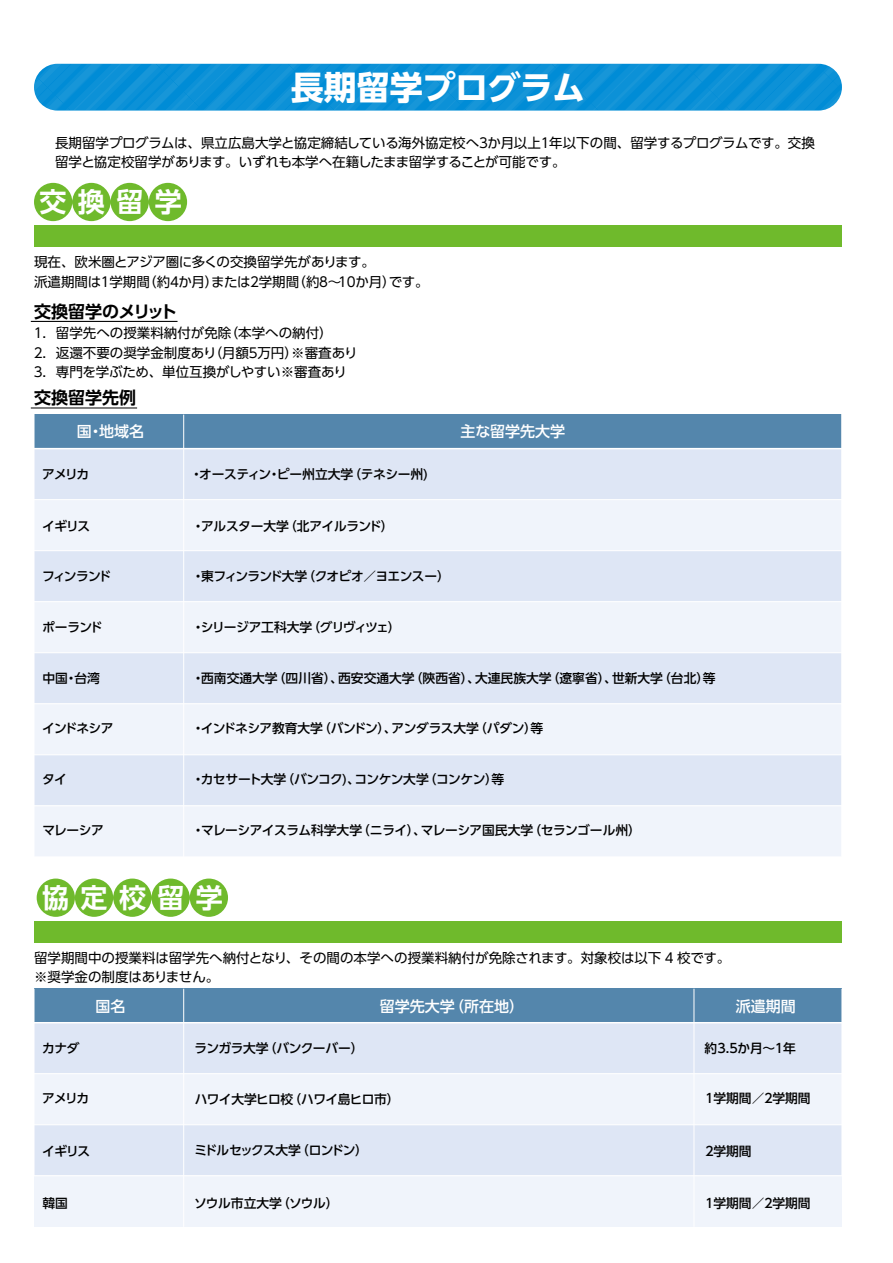
<style>
.page{position:relative;width:893px;height:1263px;background:#fff}
.page>*{position:absolute;margin:0;border:0;box-sizing:border-box;transform-origin:0 0}
.t1{font:700 33px "UD Shin Go Pro";letter-spacing:-.01em;color:#fff}
.t2{font:700 27px "UD Shin Go Pro De";letter-spacing:.43em;color:#fff}
.t3{font:700 16.95px "UD Shin Go Pro De";letter-spacing:-.02em;color:#000}
.t4{font:700 16.95px "UD Shin Go Pro De";color:#000}
.t5{font:500 15px "UD Shin Go Pro";color:#fff}
.t6{font:13.5px/19.5px "UD Shin Go Pro";color:#000}
.t7{font:13.5px/19.5px "UD Shin Go Pro";letter-spacing:-.02em;color:#000}
.t8{font:500 12.75px "UD Shin Go Pro";letter-spacing:-.03em;color:#000}
.t9{font:500 12.75px "UD Shin Go Pro";color:#000}
.t10{font:500 12.75px "UD Shin Go Pro";letter-spacing:-.06em;color:#000}
.t11{font:500 12.75px "UD Shin Go Pro";letter-spacing:-.08em;color:#000}
.t12{font:500 12.75px "UD Shin Go Pro";letter-spacing:-.065em;color:#000}
</style>
<div class="page">
<div style="left:34px;top:415px;width:808px;height:34px;background:#5486ac"></div>
<div style="left:34px;top:449px;width:808px;height:408px;background:#dee6f5"></div>
<div style="left:34px;top:602px;width:808px;height:51px;background:#f0f4fb"></div>
<div style="left:34px;top:500px;width:808px;height:51px;background:#f0f4fb"></div>
<div style="left:34px;top:806px;width:808px;height:51px;background:#f0f4fb"></div>
<div style="left:34px;top:703px;width:808px;height:51px;background:#f0f4fb"></div>
<hr style="left:34px;top:499px;width:808px;height:1px;background:#fff">
<hr style="left:34px;top:550px;width:808px;height:1px;background:#fff">
<hr style="left:34px;top:805px;width:808px;height:1px;background:#fff">
<hr style="left:34px;top:652px;width:808px;height:1px;background:#fff">
<hr style="left:34px;top:754px;width:808px;height:1px;background:#fff">
<hr style="left:34px;top:856px;width:808px;height:1px;background:#fff">
<hr style="left:34px;top:703px;width:808px;height:1px;background:#fff">
<hr style="left:34px;top:364px;width:1px;height:493px;background:#fff">
<hr style="left:183px;top:415px;width:1px;height:442px;background:#fff">
<hr style="left:34px;top:601px;width:808px;height:1px;background:#fff">
<div style="left:34px;top:989px;width:808px;height:34px;background:#5486ac"></div>
<div style="left:34px;top:1023px;width:808px;height:204px;background:#dee6f5"></div>
<div style="left:34px;top:1074px;width:808px;height:51px;background:#f0f4fb"></div>
<div style="left:34px;top:1176px;width:808px;height:51px;background:#f0f4fb"></div>
<hr style="left:34px;top:1124px;width:808px;height:1px;background:#fff">
<hr style="left:34px;top:1175px;width:808px;height:1px;background:#fff">
<hr style="left:34px;top:989px;width:1px;height:187px;background:#fff">
<hr style="left:183px;top:989px;width:1px;height:238px;background:#fff">
<hr style="left:694px;top:989px;width:1px;height:238px;background:#fff">
<hr style="left:34px;top:1073px;width:808px;height:1px;background:#fff">
<svg style="left:37px;top:878px;width:191px;height:39px"></svg>
<div style="left:34px;top:921px;width:808px;height:21px;background:#6fba2c"></div>
<svg style="left:34px;top:183px;width:153px;height:38px"></svg>
<div style="left:34px;top:225px;width:808px;height:22px;background:#6fba2c"></div>
<hr style="left:34px;top:448px;width:808px;height:1px;background:#fff">
<hr style="left:34px;top:1022px;width:808px;height:1px;background:#fff">
<div style="left:34px;top:64px;width:808px;height:47px;background:#0c91d7;border-radius:23px"></div>
<hr style="left:31px;top:321px;width:147px;height:1px;background:#000">
<hr style="left:31px;top:407px;width:106px;height:1px;background:#000">
<h1 class="t1" style="left:291px;top:61px;width:296px">長期留学プログラム</h1>
<p class="t6" style="left:55px;top:133px;width:761px">長期留学プログラムは、県立広島大学と協定締結している海外協定校へ３か月以上１年以下の間、留学するプログラムです。交換留学と協定校留学があります。いずれも本学へ在籍したまま留学することが可能です。</p>
<h2 class="t2" style="left:39px;top:180px;width:144px">交換留学</h2>
<p class="t7" style="left:34px;top:252px;width:396px">現在、欧米圏とアジア圏に多くの交換留学先があります。<br>派遣期間は１学期間（約４か月）または２学期間（約８～10か月）です。</p>
<h3 class="t3" style="left:34px;top:297px;width:145px">交換留学のメリット</h3>
<p class="t6" style="left:31px;top:323px;width:328px">１．留学先への授業料納付が免除（本学への納付）<br>２．返還不要の奨学金制度あり（月額５万円）※審査あり<br>３．専門を学ぶため、単位互換がしやすい※審査あり</p>
<h3 class="t4" style="left:34px;top:384px;width:104px">交換留学先例</h3>
<p class="t5" style="left:77px;top:420px;width:69px">国・地域名</p>
<p class="t5" style="left:460px;top:420px;width:106px">主な留学先大学</p>
<p class="t8" style="left:42px;top:463px;width:48px">アメリカ</p>
<p class="t8" style="left:190px;top:464px;width:240px">・オースティン・ピー州立大学（テネシー州)</p>
<p class="t8" style="left:42px;top:515px;width:50px">イギリス</p>
<p class="t8" style="left:42px;top:566px;width:71px">フィンランド</p>
<p class="t8" style="left:42px;top:617px;width:62px">ポーランド</p>
<p class="t8" style="left:43px;top:667px;width:59px">中国・台湾</p>
<p class="t8" style="left:42px;top:718px;width:73px">インドネシア</p>
<p class="t8" style="left:42px;top:769px;width:26px">タイ</p>
<p class="t8" style="left:192px;top:515px;width:203px">・アルスター大学（北アイルランド）</p>
<p class="t10" style="left:192px;top:566px;width:260px">・東フィンランド大学（クオピオ／ヨエンスー）</p>
<p class="t11" style="left:192px;top:617px;width:210px">・シリージア工科大学（グリヴィツェ）</p>
<p class="t9" style="left:192px;top:667px;width:525px">・西南交通大学（四川省）、西安交通大学（陝西省）、大連民族大学（遼寧省）、世新大学（台北）等</p>
<p class="t8" style="left:192px;top:718px;width:353px">・インドネシア教育大学（バンドン）、アンダラス大学（パダン）等</p>
<p class="t8" style="left:192px;top:769px;width:314px">・カセサート大学（バンコク)、コンケン大学（コンケン）等</p>
<p class="t8" style="left:42px;top:820px;width:63px">マレーシア</p>
<p class="t8" style="left:192px;top:820px;width:451px">・マレーシアイスラム科学大学（ニライ）、マレーシア国民大学（セランゴール州）</p>
<h2 class="t2" style="left:42px;top:876px;width:182px">協定校留学</h2>
<p class="t6" style="left:34px;top:947px;width:698px">留学期間中の授業料は留学先へ納付となり、その間の本学への授業料納付が免除されます。対象校は以下 4 校です。※奨学金の制度はありません。</p>
<p class="t5" style="left:96px;top:994px;width:31px">国名</p>
<p class="t5" style="left:380px;top:994px;width:146px">留学先大学（所在地）</p>
<p class="t5" style="left:736px;top:994px;width:61px">派遣期間</p>
<p class="t8" style="left:42px;top:1037px;width:39px">カナダ</p>
<p class="t8" style="left:705px;top:1037px;width:93px">約3.5か月～１年</p>
<p class="t8" style="left:195px;top:1038px;width:171px">ランガラ大学（バンクーバー）</p>
<p class="t8" style="left:42px;top:1088px;width:48px">アメリカ</p>
<p class="t8" style="left:195px;top:1089px;width:207px">ハワイ大学ヒロ校（ハワイ島ヒロ市）</p>
<p class="t9" style="left:703px;top:1088px;width:109px">１学期間／２学期間</p>
<p class="t12" style="left:194px;top:1140px;width:175px">ミドルセックス大学（ロンドン）</p>
<p class="t8" style="left:703px;top:1140px;width:50px">２学期間</p>
<p class="t9" style="left:703px;top:1192px;width:109px">１学期間／２学期間</p>
<p class="t8" style="left:42px;top:1140px;width:50px">イギリス</p>
<p class="t8" style="left:43px;top:1192px;width:27px">韓国</p>
<p class="t8" style="left:194px;top:1192px;width:146px">ソウル市立大学（ソウル）</p>
</div>
